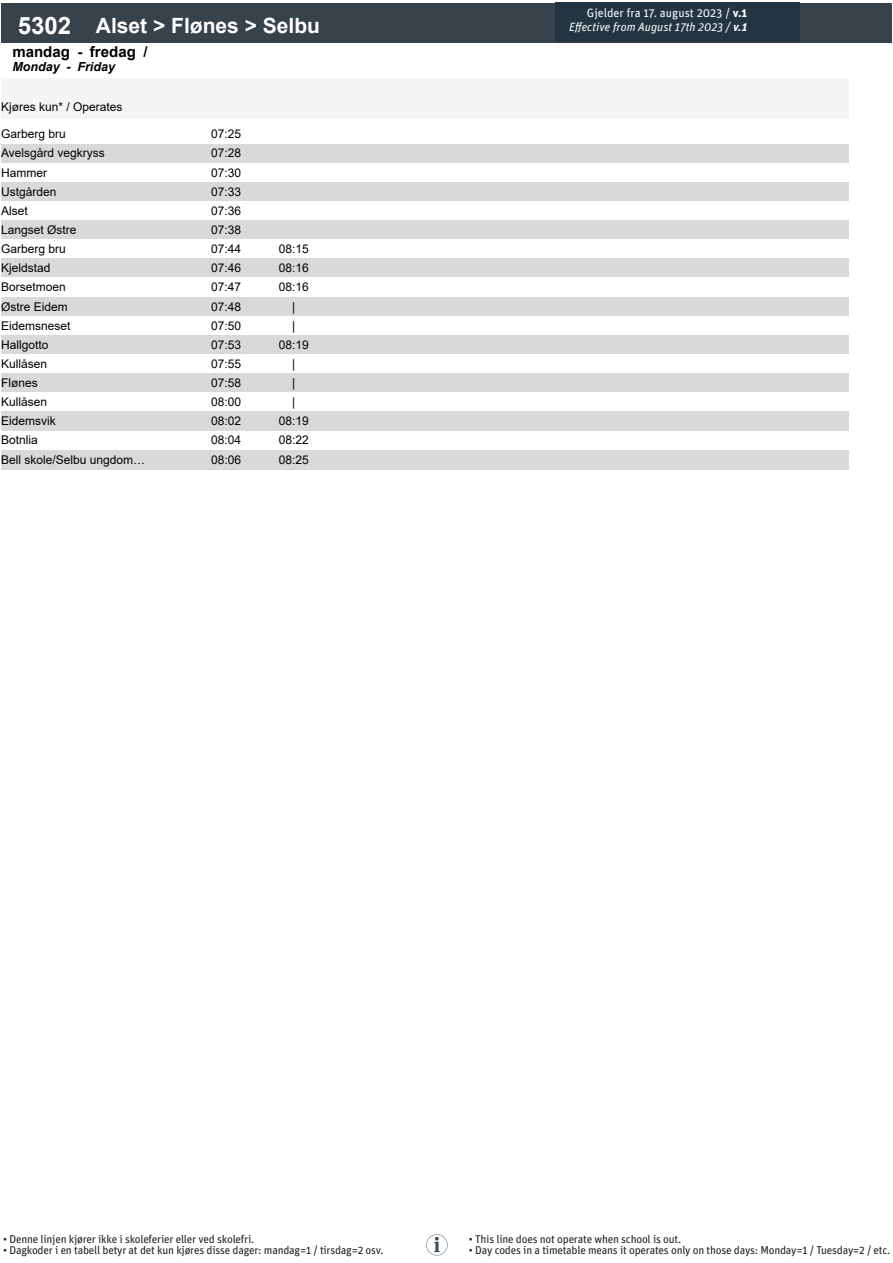
<style>
.page{position:relative;width:893px;height:1263px;background:#fff}
.page>*{position:absolute;margin:0;border:0;box-sizing:border-box;transform-origin:0 0}
.t1{font:700 21px "Arial";color:#fff}
.t2{font:700 15px "Arial";color:#000}
.t3{font:italic 700 12.45px "Arial";color:#000}
.t4{font:12px "Arial";color:#000}
.t5{font:italic 12px/14.4px "Unit Pro";color:#fff;text-align:right}
.t6{font:11.25px "Unit Pro";letter-spacing:-.02em;color:#231f20}
.s1{font-size:24px}
.s2{font-style:normal}
.s3{font-weight:700;font-style:normal}
.s4{font-weight:700}
</style>
<div class="page">
<div style="left:1px;top:79px;width:191px;height:40px;background:#f5f5f5"></div>
<div style="left:192px;top:79px;width:68px;height:40px;background:#f5f5f5"></div>
<div style="left:260px;top:79px;width:68px;height:40px;background:#f5f5f5"></div>
<div style="left:328px;top:79px;width:67px;height:40px;background:#f5f5f5"></div>
<div style="left:395px;top:79px;width:68px;height:40px;background:#f5f5f5"></div>
<div style="left:463px;top:79px;width:67px;height:40px;background:#f5f5f5"></div>
<div style="left:530px;top:79px;width:68px;height:40px;background:#f5f5f5"></div>
<div style="left:598px;top:79px;width:67px;height:40px;background:#f5f5f5"></div>
<div style="left:665px;top:79px;width:68px;height:40px;background:#f5f5f5"></div>
<div style="left:733px;top:79px;width:67px;height:40px;background:#f5f5f5"></div>
<div style="left:800px;top:79px;width:49px;height:40px;background:#f5f5f5"></div>
<div style="left:1px;top:3px;width:87px;height:40px;background:#37424a"></div>
<div style="left:88px;top:3px;width:804px;height:40px;background:#37424a"></div>
<div style="left:1px;top:144px;width:848px;height:19px;background:#d9d9d9"></div>
<div style="left:1px;top:182px;width:848px;height:19px;background:#d9d9d9"></div>
<div style="left:1px;top:220px;width:848px;height:20px;background:#d9d9d9"></div>
<div style="left:1px;top:259px;width:848px;height:19px;background:#d9d9d9"></div>
<div style="left:1px;top:297px;width:848px;height:19px;background:#d9d9d9"></div>
<div style="left:1px;top:335px;width:848px;height:19px;background:#d9d9d9"></div>
<div style="left:1px;top:374px;width:848px;height:19px;background:#d9d9d9"></div>
<div style="left:1px;top:412px;width:848px;height:19px;background:#d9d9d9"></div>
<div style="left:1px;top:450px;width:848px;height:19px;background:#d9d9d9"></div>
<div style="left:556px;top:2px;width:244px;height:39px;background:#223541"></div>
<svg style="left:426px;top:1234px;width:22px;height:21px"></svg>
<p class="t1" style="left:18px;top:10px;width:304px"><span class="s1">5302</span> Alset &gt; Flønes &gt; Selbu</p>
<p class="t2" style="left:12px;top:41px;width:137px">mandag - fredag /</p>
<p class="t3" style="left:12px;top:58px;width:104px">Monday - Friday</p>
<p class="t4" style="left:1px;top:99px;width:123px">Kjøres kun* / Operates</p>
<p class="t4" style="left:1px;top:126px;width:66px">Garberg bru</p>
<p class="t4" style="left:211px;top:126px;width:32px">07:25</p>
<p class="t4" style="left:1px;top:145px;width:105px">Avelsgård vegkryss</p>
<p class="t4" style="left:211px;top:145px;width:32px">07:28</p>
<p class="t4" style="left:1px;top:164px;width:47px">Hammer</p>
<p class="t4" style="left:211px;top:164px;width:32px">07:30</p>
<p class="t4" style="left:1px;top:183px;width:57px">Ustgården</p>
<p class="t4" style="left:211px;top:183px;width:32px">07:33</p>
<p class="t4" style="left:1px;top:202px;width:28px">Alset</p>
<p class="t4" style="left:211px;top:202px;width:32px">07:36</p>
<p class="t4" style="left:1px;top:221px;width:77px">Langset Østre</p>
<p class="t4" style="left:211px;top:221px;width:32px">07:38</p>
<p class="t4" style="left:1px;top:241px;width:66px">Garberg bru</p>
<p class="t4" style="left:211px;top:241px;width:32px">07:44</p>
<p class="t4" style="left:279px;top:241px;width:32px">08:15</p>
<p class="t4" style="left:1px;top:260px;width:51px">Kjeldstad</p>
<p class="t4" style="left:211px;top:260px;width:32px">07:46</p>
<p class="t4" style="left:279px;top:260px;width:32px">08:16</p>
<p class="t4" style="left:1px;top:279px;width:66px">Borsetmoen</p>
<p class="t4" style="left:211px;top:279px;width:32px">07:47</p>
<p class="t4" style="left:279px;top:279px;width:32px">08:16</p>
<p class="t4" style="left:1px;top:298px;width:68px">Østre Eidem</p>
<p class="t4" style="left:211px;top:298px;width:32px">07:48</p>
<p class="t4" style="left:292px;top:298px;width:5px">|</p>
<p class="t4" style="left:1px;top:317px;width:71px">Eidemsneset</p>
<p class="t4" style="left:211px;top:317px;width:32px">07:50</p>
<p class="t4" style="left:292px;top:317px;width:5px">|</p>
<p class="t4" style="left:1px;top:336px;width:49px">Hallgotto</p>
<p class="t4" style="left:211px;top:336px;width:32px">07:53</p>
<p class="t4" style="left:279px;top:336px;width:32px">08:19</p>
<p class="t4" style="left:1px;top:355px;width:48px">Kullåsen</p>
<p class="t4" style="left:211px;top:355px;width:32px">07:55</p>
<p class="t4" style="left:292px;top:355px;width:5px">|</p>
<p class="t4" style="left:1px;top:375px;width:38px">Flønes</p>
<p class="t4" style="left:211px;top:375px;width:32px">07:58</p>
<p class="t4" style="left:292px;top:375px;width:5px">|</p>
<p class="t4" style="left:1px;top:394px;width:48px">Kullåsen</p>
<p class="t4" style="left:211px;top:394px;width:32px">08:00</p>
<p class="t4" style="left:292px;top:394px;width:5px">|</p>
<p class="t4" style="left:1px;top:413px;width:56px">Eidemsvik</p>
<p class="t4" style="left:211px;top:413px;width:32px">08:02</p>
<p class="t4" style="left:279px;top:413px;width:32px">08:19</p>
<p class="t4" style="left:1px;top:432px;width:38px">Botnlia</p>
<p class="t4" style="left:211px;top:432px;width:32px">08:04</p>
<p class="t4" style="left:279px;top:432px;width:32px">08:22</p>
<p class="t4" style="left:1px;top:451px;width:146px">Bell skole/Selbu ungdom…</p>
<p class="t4" style="left:211px;top:451px;width:32px">08:06</p>
<p class="t4" style="left:279px;top:451px;width:32px">08:25</p>
<p class="t5" style="left:569px;top:5px;width:179px"><span class="s2">Gjelder fra 17. august 2023 /</span> <span class="s3">v.1<br></span>Effective from August 17th 2023 / <span class="s4">v.1</span></p>
<p class="t6" style="left:3px;top:1231px;width:253px">• Denne linjen kjører ikke i skoleferier eller ved skolefri.</p>
<p class="t6" style="left:3px;top:1243px;width:382px">• Dagkoder i en tabell betyr at det kun kjøres disse dager: mandag=1 / tirsdag=2 osv.</p>
<p class="t6" style="left:469px;top:1231px;width:214px">• This line does not operate when school is out.</p>
<p class="t6" style="left:469px;top:1243px;width:423px">• Day codes in a timetable means it operates only on those days: Monday=1 / Tuesday=2 / etc.</p>
</div>
